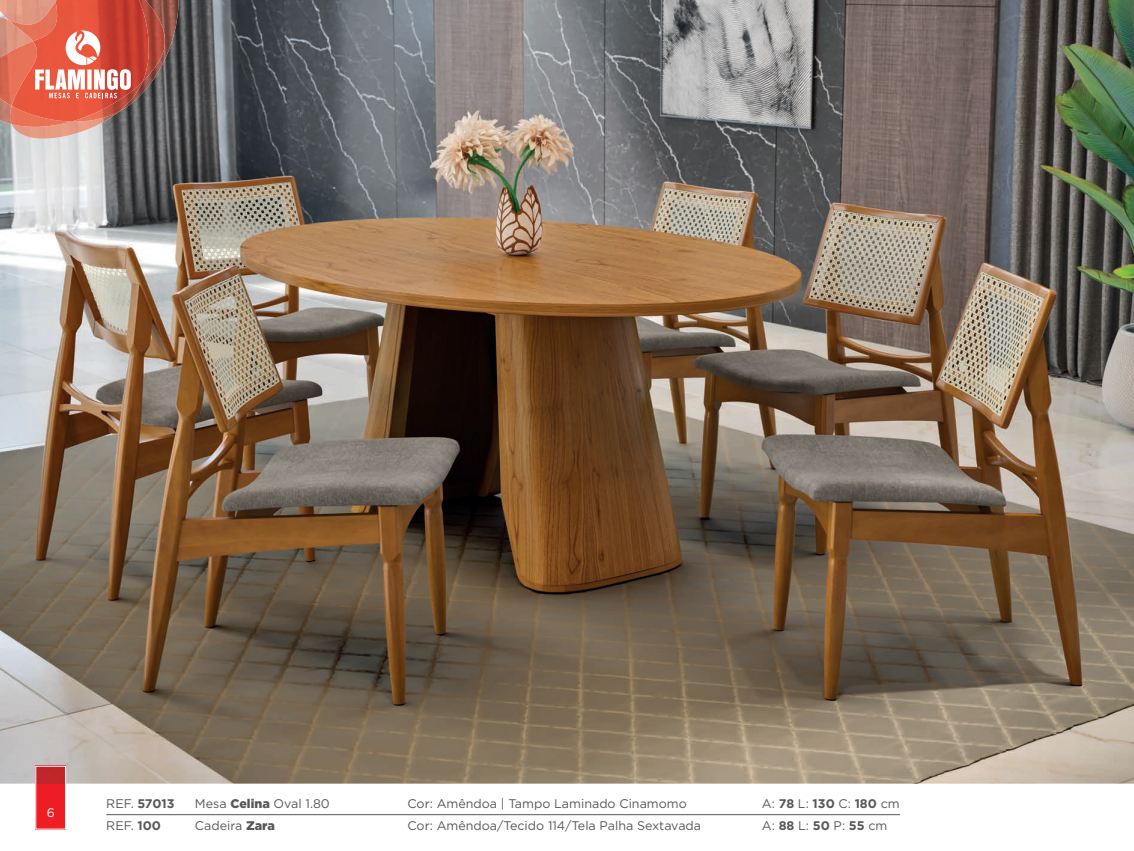
<style>
.page{position:relative;width:1134px;height:851px;background:#fff}
.page>*{position:absolute;margin:0;border:0;box-sizing:border-box;transform-origin:0 0}
.t1{font:12.5px "Gotham";color:#57585a}
.t2{font:700 12.5px "Gotham";letter-spacing:-.01em;color:#57585a}
.t3{font:12.5px "Gotham";color:#fff}
.s1{font-weight:400}
.s2{font-weight:900}
.s3{font-weight:700}
</style>
<div class="page">
<img style="left:0;top:0;width:1134px;height:783px">
<hr style="left:106px;top:814px;width:794px;height:1px;background:#57585a">
<img style="left:152px;top:0;width:27px;height:112px">
<img style="left:0;top:122px;width:119px;height:17px">
<img style="left:0;top:106px;width:9px;height:18px">
<img style="left:0;top:0;width:170px;height:106px">
<img style="left:9px;top:2px;width:62px;height:125px">
<img style="left:12px;top:0;width:140px;height:121px">
<div style="left:36px;top:783px;width:30px;height:46px;background:#ee1d23"></div>
<img style="left:37px;top:767px;width:27px;height:16px">
<div style="left:35px;top:765px;width:31px;height:64px;border:1px solid #fff"></div>
<svg style="left:35px;top:30px;width:96px;height:68px"></svg>
<p class="t3" style="left:47px;top:804px;width:10px">6</p>
<p class="t2" style="left:106px;top:794px;width:70px"><span class="s1">REF.</span> 57013</p>
<p class="t1" style="left:195px;top:795px;width:136px">Mesa <span class="s2">Celina</span> Oval 1.80</p>
<p class="t1" style="left:407px;top:795px;width:281px">Cor: Amêndoa | Tampo Laminado Cinamomo</p>
<p class="t1" style="left:762px;top:795px;width:139px">A: <span class="s3">78</span> L: <span class="s3">130</span> C: <span class="s3">180</span> cm</p>
<p class="t1" style="left:106px;top:817px;width:56px">REF. <span class="s3">100</span></p>
<p class="t1" style="left:195px;top:817px;width:81px">Cadeira <span class="s2">Zara</span></p>
<p class="t1" style="left:407px;top:817px;width:295px">Cor: Amêndoa/Tecido 114/Tela Palha Sextavada</p>
<p class="t1" style="left:762px;top:817px;width:127px">A: <span class="s3">88</span> L: <span class="s3">50</span> P: <span class="s3">55</span> cm</p>
</div>
